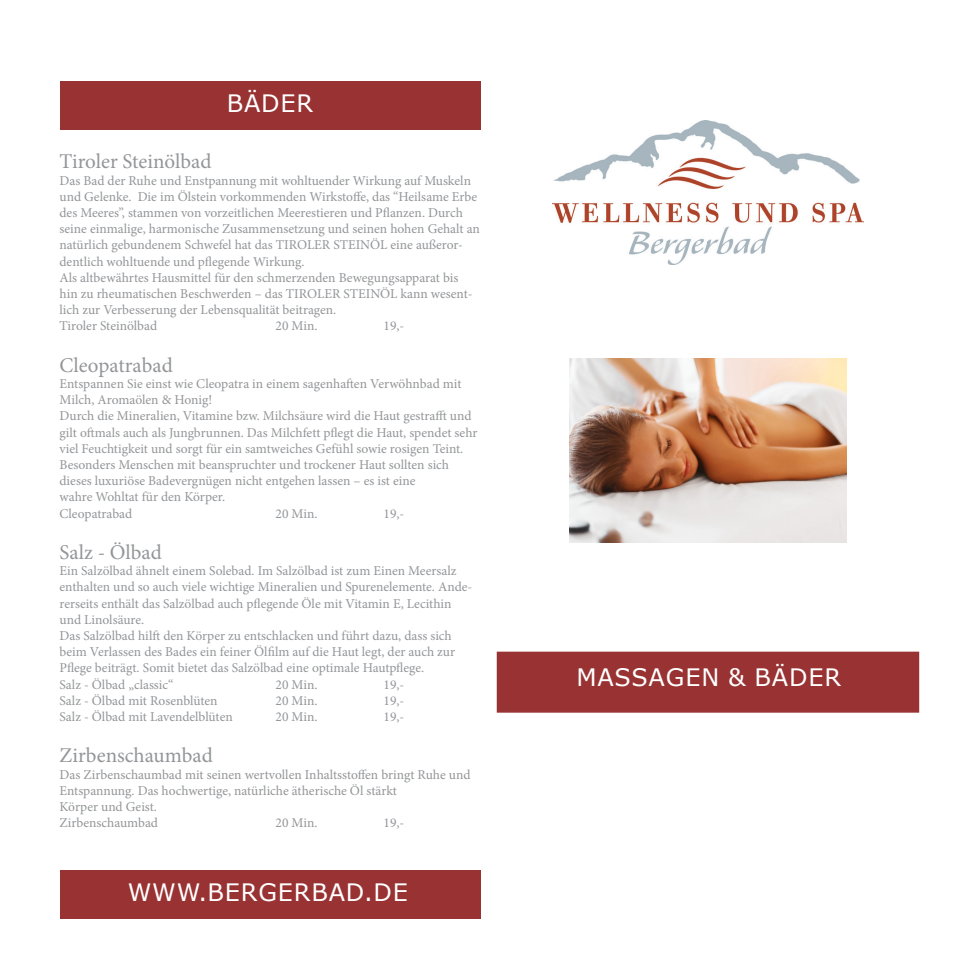
<style>
.page{position:relative;width:978px;height:978px;background:#fff}
.page>*{position:absolute;margin:0;border:0;box-sizing:border-box;transform-origin:0 0}
.t1{font:24px "Verdana";letter-spacing:.035em;color:#fff}
.t2{font:21px "Minion Pro";color:#939598}
.t3{font:13.5px/16.2px "Minion Pro";color:#939598}
</style>
<div class="page">
<img style="left:552px;top:121px;width:312px;height:143px">
<div style="left:497px;top:652px;width:422px;height:61px;background:#933;border:2px solid #933"></div>
<img style="left:570px;top:358px;width:276px;height:184px">
<div style="left:60px;top:870px;width:420px;height:48px;background:#933"></div>
<div style="left:60px;top:81px;width:420px;height:49px;background:#933"></div>
<p class="t1" style="left:227px;top:87px;width:88px">BÄDER</p>
<p class="t2" style="left:60px;top:148px;width:153px">Tiroler Steinölbad</p>
<p class="t3" style="left:60px;top:172px;width:422px">Das Bad der Ruhe und Enstpannung mit wohltuender Wirkung auf Muskeln und Gelenke. Die im Ölstein vorkommenden Wirkstoffe, das “Heilsame Erbe des Meeres”, stammen von vorzeitlichen Meerestieren und Pflanzen. Durch seine einmalige, harmonische Zusammensetzung und seinen hohen Gehalt an natürlich gebundenem Schwefel hat das TIROLER STEINÖL eine außeror&shy;dentlich wohltuende und pflegende Wirkung.</p>
<p class="t3" style="left:60px;top:269px;width:400px">Als altbewährtes Hausmittel für den schmerzenden Bewegungsapparat bis</p>
<p class="t3" style="left:60px;top:286px;width:415px">hin zu rheumatischen Beschwerden – das TIROLER STEINÖL kann wesent&shy;lich zur Verbesserung der Lebensqualität beitragen.</p>
<p class="t3" style="left:60px;top:318px;width:99px">Tiroler Steinölbad</p>
<p class="t3" style="left:276px;top:318px;width:44px">20 Min.</p>
<p class="t3" style="left:384px;top:318px;width:22px">19,-</p>
<p class="t2" style="left:60px;top:351px;width:115px">Cleopatrabad</p>
<p class="t3" style="left:60px;top:376px;width:404px">Entspannen Sie einst wie Cleopatra in einem sagenhaften Verwöhnbad mit<br>Milch, Aromaölen &amp; Honig!</p>
<p class="t3" style="left:60px;top:408px;width:420px">Durch die Mineralien, Vitamine bzw. Milchsäure wird die Haut gestrafft und gilt oftmals auch als Jungbrunnen. Das Milchfett pflegt die Haut, spendet sehr viel Feuchtigkeit und sorgt für ein samtweiches Gefühl sowie rosigen Teint.<br>Besonders Menschen mit beanspruchter und trockener Haut sollten sich dieses luxuriöse Badevergnügen nicht entgehen lassen – es ist eine</p>
<p class="t3" style="left:60px;top:489px;width:167px">wahre Wohltat für den Körper.</p>
<p class="t3" style="left:60px;top:505px;width:74px">Cleopatrabad</p>
<p class="t3" style="left:276px;top:505px;width:44px">20 Min.</p>
<p class="t3" style="left:384px;top:505px;width:22px">19,-</p>
<p class="t2" style="left:60px;top:538px;width:104px">Salz - Ölbad</p>
<p class="t3" style="left:60px;top:563px;width:414px">Ein Salzölbad ähnelt einem Solebad. Im Salzölbad ist zum Einen Meersalz enthalten und so auch viele wichtige Mineralien und Spurenelemente. Ande&shy;rerseits enthält das Salzölbad auch pflegende Öle mit Vitamin E, Lecithin</p>
<p class="t3" style="left:60px;top:611px;width:86px">und Linolsäure.</p>
<p class="t3" style="left:60px;top:628px;width:397px">Das Salzölbad hilft den Körper zu entschlacken und führt dazu, dass sich beim Verlassen des Bades ein feiner Ölfilm auf die Haut legt, der auch zur<br>Pflege beiträgt. Somit bietet das Salzölbad eine optimale Hautpflege.</p>
<p class="t3" style="left:60px;top:676px;width:116px">Salz - Ölbad „classic“</p>
<p class="t3" style="left:276px;top:676px;width:44px">20 Min.</p>
<p class="t3" style="left:384px;top:676px;width:22px">19,-</p>
<p class="t3" style="left:60px;top:692px;width:160px">Salz - Ölbad mit Rosenblüten</p>
<p class="t3" style="left:276px;top:692px;width:44px">20 Min.</p>
<p class="t3" style="left:384px;top:692px;width:22px">19,-</p>
<p class="t3" style="left:60px;top:709px;width:175px">Salz - Ölbad mit Lavendelblüten</p>
<p class="t3" style="left:276px;top:709px;width:44px">20 Min.</p>
<p class="t3" style="left:384px;top:709px;width:22px">19,-</p>
<p class="t2" style="left:60px;top:742px;width:155px">Zirbenschaumbad</p>
<p class="t3" style="left:60px;top:766px;width:412px">Das Zirbenschaumbad mit seinen wertvollen Inhaltsstoffen bringt Ruhe und<br>Entspannung. Das hochwertige, natürliche ätherische Öl stärkt</p>
<p class="t3" style="left:60px;top:799px;width:99px">Körper und Geist.</p>
<p class="t3" style="left:60px;top:815px;width:100px">Zirbenschaumbad</p>
<p class="t3" style="left:276px;top:815px;width:44px">20 Min.</p>
<p class="t3" style="left:384px;top:815px;width:22px">19,-</p>
<p class="t1" style="left:128px;top:876px;width:282px">WWW.BERGERBAD.DE</p>
<p class="t1" style="left:576px;top:661px;width:266px">MASSAGEN &amp; BÄDER</p>
</div>
